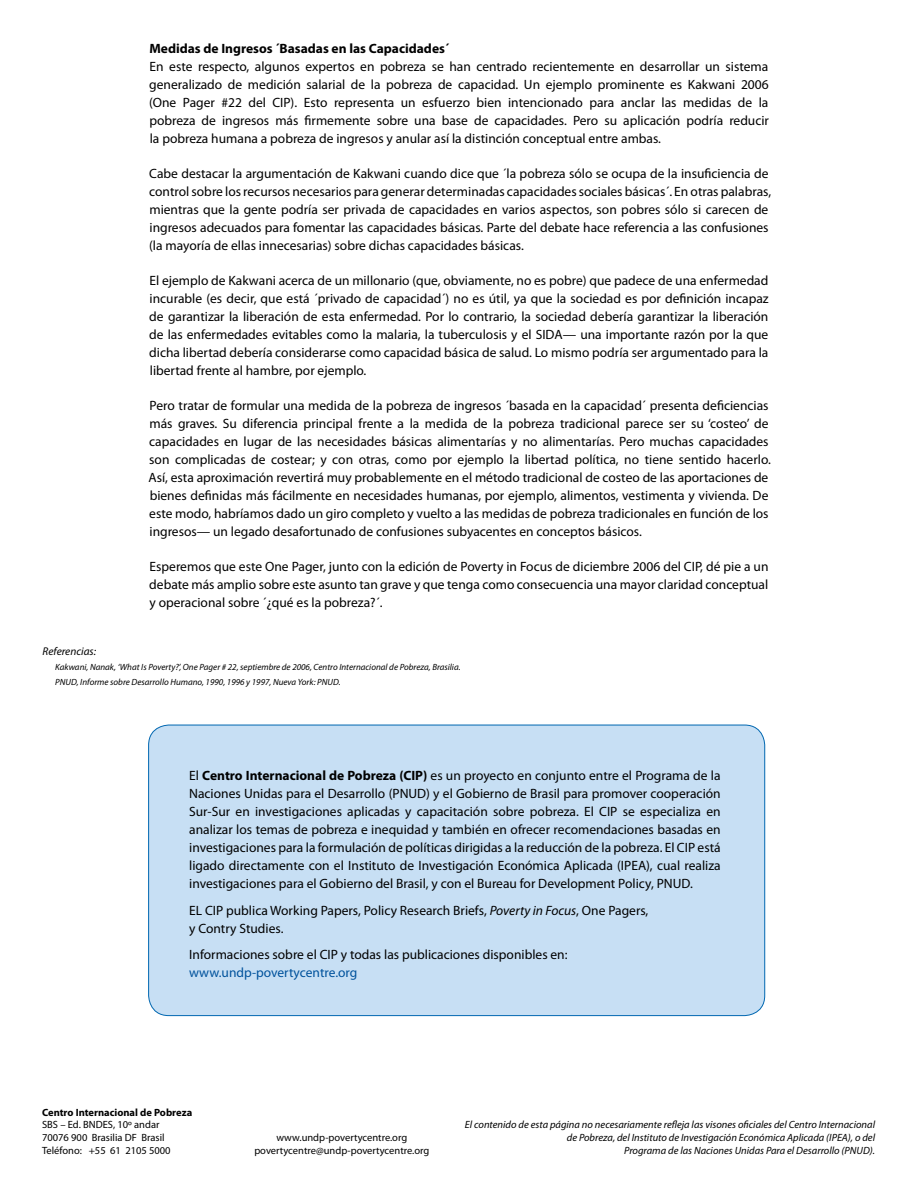
<style>
.page{position:relative;width:918px;height:1188px;background:#fff}
.page>*{position:absolute;margin:0;border:0;box-sizing:border-box;transform-origin:0 0}
.t1{font:13.5px/18px "Myriad Pro";color:#000;text-align:justify}
.t2{font:700 13.5px "Myriad Pro";color:#000}
.t3{font:13.5px "Myriad Pro";color:#00529c}
.t4{font:italic 11.25px "Myriad Pro";color:#000}
.t5{font:italic 10.5px/13px "Myriad Pro";color:#000;text-align:right}
.t6{font:10.5px/12.6px "Myriad Pro";color:#000}
.t7{font:700 10.5px "Myriad Pro";color:#000}
.t8{font:italic 9px/15px "Myriad Pro";color:#000}
.s1{font-weight:700}
.s2{font-style:italic}
</style>
<div class="page">
<div style="left:149px;top:725px;width:616px;height:291px;background:#c7dff4;border-radius:20px"></div>
<p class="t2" style="left:150px;top:41px;width:301px">Medidas de Ingresos ´Basadas en las Capacidades´</p>
<p class="t1" style="left:149px;top:57px;width:621px">En este respecto, algunos expertos en pobreza se han centrado recientemente en desarrollar un sistema generalizado de medición salarial de la pobreza de capacidad. Un ejemplo prominente es Kakwani 2006 (One Pager #22 del CIP). Esto representa un esfuerzo bien intencionado para anclar las medidas de la pobreza de ingresos más firmemente sobre una base de capacidades. Pero su aplicación podría reducir la pobreza humana a pobreza de ingresos y anular así la distinción conceptual entre ambas.</p>
<p class="t1" style="left:149px;top:164px;width:624px;text-align:left">Cabe destacar la argumentación de Kakwani cuando dice que ´la pobreza sólo se ocupa de la insuficiencia de control sobre los recursos necesarios para generar determinadas capacidades sociales básicas´. En otras palabras, mientras que la gente podría ser privada de capacidades en varios aspectos, son pobres sólo si carecen de ingresos adecuados para fomentar las capacidades básicas. Parte del debate hace referencia a las confusiones (la mayoría de ellas innecesarias) sobre dichas capacidades básicas.</p>
<p class="t1" style="left:149px;top:271px;width:621px">El ejemplo de Kakwani acerca de un millonario (que, obviamente, no es pobre) que padece de una enfermedad incurable (es decir, que está ´privado de capacidad´) no es útil, ya que la sociedad es por definición incapaz de garantizar la liberación de esta enfermedad. Por lo contrario, la sociedad debería garantizar la liberación de las enfermedades evitables como la malaria, la tuberculosis y el SIDA— una importante razón por la que dicha libertad debería considerarse como capacidad básica de salud. Lo mismo podría ser argumentado para la libertad frente al hambre, por ejemplo.</p>
<p class="t1" style="left:149px;top:396px;width:624px;text-align:left">Pero tratar de formular una medida de la pobreza de ingresos ´basada en la capacidad´ presenta deficiencias más graves. Su diferencia principal frente a la medida de la pobreza tradicional parece ser su ‘costeo’ de capacidades en lugar de las necesidades básicas alimentarías y no alimentarías. Pero muchas capacidades son complicadas de costear; y con otras, como por ejemplo la libertad política, no tiene sentido hacerlo.<br>Así, esta aproximación revertirá muy probablemente en el método tradicional de costeo de las aportaciones de bienes definidas más fácilmente en necesidades humanas, por ejemplo, alimentos, vestimenta y vivienda. De este modo, habríamos dado un giro completo y vuelto a las medidas de pobreza tradicionales en función de los ingresos— un legado desafortunado de confusiones subyacentes en conceptos básicos.</p>
<p class="t1" style="left:149px;top:557px;width:621px">Esperemos que este One Pager, junto con la edición de Poverty in Focus de diciembre 2006 del CIP, dé pie a un debate más amplio sobre este asunto tan grave y que tenga como consecuencia una mayor claridad conceptual y operacional sobre ´¿qué es la pobreza?´.</p>
<p class="t4" style="left:43px;top:645px;width:55px">Referencias:</p>
<p class="t8" style="left:55px;top:660px;width:407px">Kakwani, Nanak, ‘What Is Poverty?’, One Pager # 22, septiembre de 2006, Centro Internacional de Pobreza, Brasilia.<br>PNUD, Informe sobre Desarrollo Humano, 1990, 1996 y 1997, Nueva York: PNUD.</p>
<p class="t1" style="left:189px;top:767px;width:533px">El <span class="s1">Centro Internacional de Pobreza (CIP)</span> es un proyecto en conjunto entre el Programa de la Naciones Unidas para el Desarrollo (PNUD) y el Gobierno de Brasil para promover cooperación Sur-Sur en investigaciones aplicadas y capacitación sobre pobreza. El CIP se especializa en analizar los temas de pobreza e inequidad y también en ofrecer recomendaciones basadas en investigaciones para la formulación de políticas dirigidas a la reducción de la pobreza. El CIP está ligado directamente con el Instituto de Investigación Económica Aplicada (IPEA), cual realiza investigaciones para el Gobierno del Brasil, y con el Bureau for Development Policy, PNUD.</p>
<p class="t1" style="left:189px;top:901px;width:461px">EL CIP publica Working Papers, Policy Research Briefs, <span class="s2">Poverty in Focus</span>, One Pagers, y Contry Studies.</p>
<p class="t1" style="left:189px;top:946px;width:380px">Informaciones sobre el CIP y todas las publicaciones disponibles en:</p>
<p class="t3" style="left:189px;top:965px;width:170px">www.undp-povertycentre.org</p>
<p class="t7" style="left:42px;top:1106px;width:152px">Centro Internacional de Pobreza</p>
<p class="t6" style="left:42px;top:1119px;width:130px">SBS – Ed. BNDES, 10º andar<br>70076 900 Brasilia DF Brasil<br>Teléfono: +55 61 2105 5000</p>
<p class="t6" style="left:254px;top:1131px;width:177px;text-align:center">www.undp-povertycentre.org povertycentre@undp-povertycentre.org</p>
<p class="t5" style="left:465px;top:1118px;width:412px">El contenido de esta página no necesariamente refleja las visones oficiales del Centro Internacional de Pobreza, del Instituto de Investigación Económica Aplicada (IPEA), o del<br>Programa de las Naciones Unidas Para el Desarrollo (PNUD).</p>
</div>
